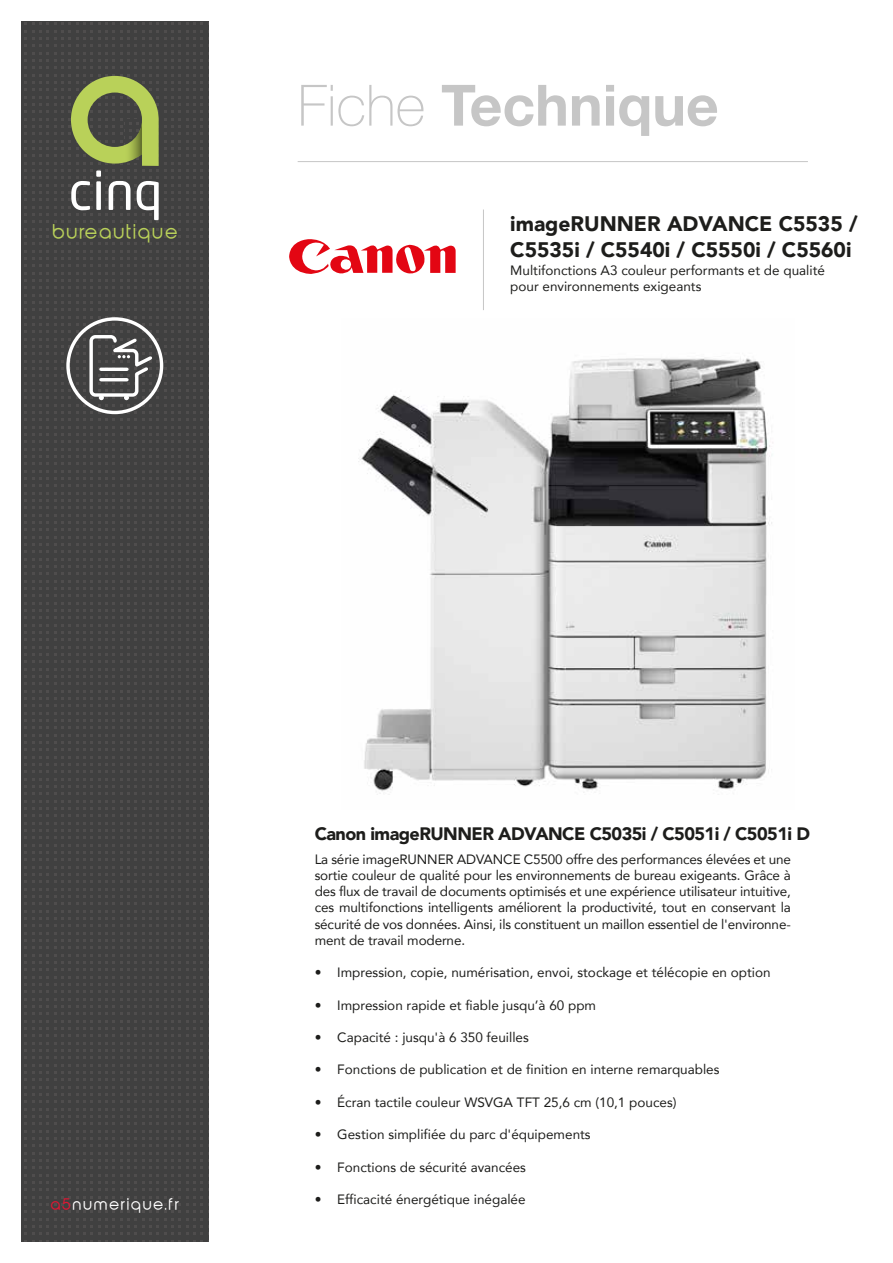
<style>
.page{position:relative;width:893px;height:1263px;background:#fff}
.page>*{position:absolute;margin:0;border:0;box-sizing:border-box;transform-origin:0 0}
.t1{font:700 57px "Helvetica Neue";color:#c6c6c6}
.t2{font:900 21px/25.2px "Avenir";color:#1d1d1b}
.t3{font:18.75px "Abeatby Kai";letter-spacing:.095em;color:#b9d159}
.t4{font:900 18px "Avenir";letter-spacing:-.03em;color:#1d1d1b}
.t5{font:15px "Abeatby Kai";letter-spacing:.12em;color:#fff}
.t6{font:13.5px/16.2px "Avenir";color:#1d1d1b}
.s1{font-weight:100}
.s2{color:#de1733}
</style>
<div class="page">
<div style="left:21px;top:21px;width:187px;height:1221px;background:linear-gradient(to right,#434242,#424242)"></div>
<hr style="left:483px;top:210px;width:1px;height:100px;background:#c6c6c6">
<hr style="left:298px;top:161px;width:510px;height:1px;background:#c6c6c6">
<img style="left:358px;top:358px;width:415px;height:437px">
<svg style="left:289px;top:239px;width:167px;height:35px"></svg>
<svg style="left:71px;top:76px;width:88px;height:144px"></svg>
<svg style="left:88px;top:333px;width:67px;height:67px"></svg>
<div style="left:66px;top:317px;width:97px;height:97px;border:3px solid #fff;border-radius:50%"></div>
<h3 class="t3" style="left:53px;top:224px;width:126px">bureautique</h3>
<h1 class="t1" style="left:298px;top:61px;width:423px"><span class="s1">Fiche</span> Technique</h1>
<h2 class="t2" style="left:510px;top:211px;width:349px">imageRUNNER ADVANCE C5535 /<br>C5535i / C5540i / C5550i / C5560i</h2>
<p class="t6" style="left:510px;top:262px;width:316px">Multifonctions A3 couleur performants et de qualité pour environnements exigeants</p>
<p class="t5" style="left:51px;top:1197px;width:130px"><span class="s2">a5</span>numerique.fr</p>
<h3 class="t4" style="left:315px;top:818px;width:497px">Canon imageRUNNER ADVANCE C5035i / C5051i / C5051i D</h3>
<p class="t6" style="left:315px;top:851px;width:478px;text-align:justify">La série imageRUNNER ADVANCE C5500 offre des performances élevées et une sortie couleur de qualité pour les environnements de bureau exigeants. Grâce à des flux de travail de documents optimisés et une expérience utilisateur intuitive, ces multifonctions intelligents améliorent la productivité, tout en conservant la sécurité de vos données. Ainsi, ils constituent un maillon essentiel de l'environne&shy;ment de travail moderne.</p>
<p class="t6" style="left:315px;top:964px;width:457px">• Impression, copie, numérisation, envoi, stockage et télécopie en option</p>
<p class="t6" style="left:315px;top:996px;width:283px">• Impression rapide et fiable jusqu’à 60 ppm</p>
<p class="t6" style="left:315px;top:1029px;width:216px">• Capacité : jusqu'à 6 350 feuilles</p>
<p class="t6" style="left:315px;top:1061px;width:406px">• Fonctions de publication et de finition en interne remarquables</p>
<p class="t6" style="left:315px;top:1094px;width:363px">• Écran tactile couleur WSVGA TFT 25,6 cm (10,1 pouces)</p>
<p class="t6" style="left:315px;top:1126px;width:277px">• Gestion simplifiée du parc d'équipements</p>
<p class="t6" style="left:315px;top:1158px;width:213px">• Fonctions de sécurité avancées</p>
<p class="t6" style="left:315px;top:1191px;width:212px">• Efficacité énergétique inégalée</p>
</div>
